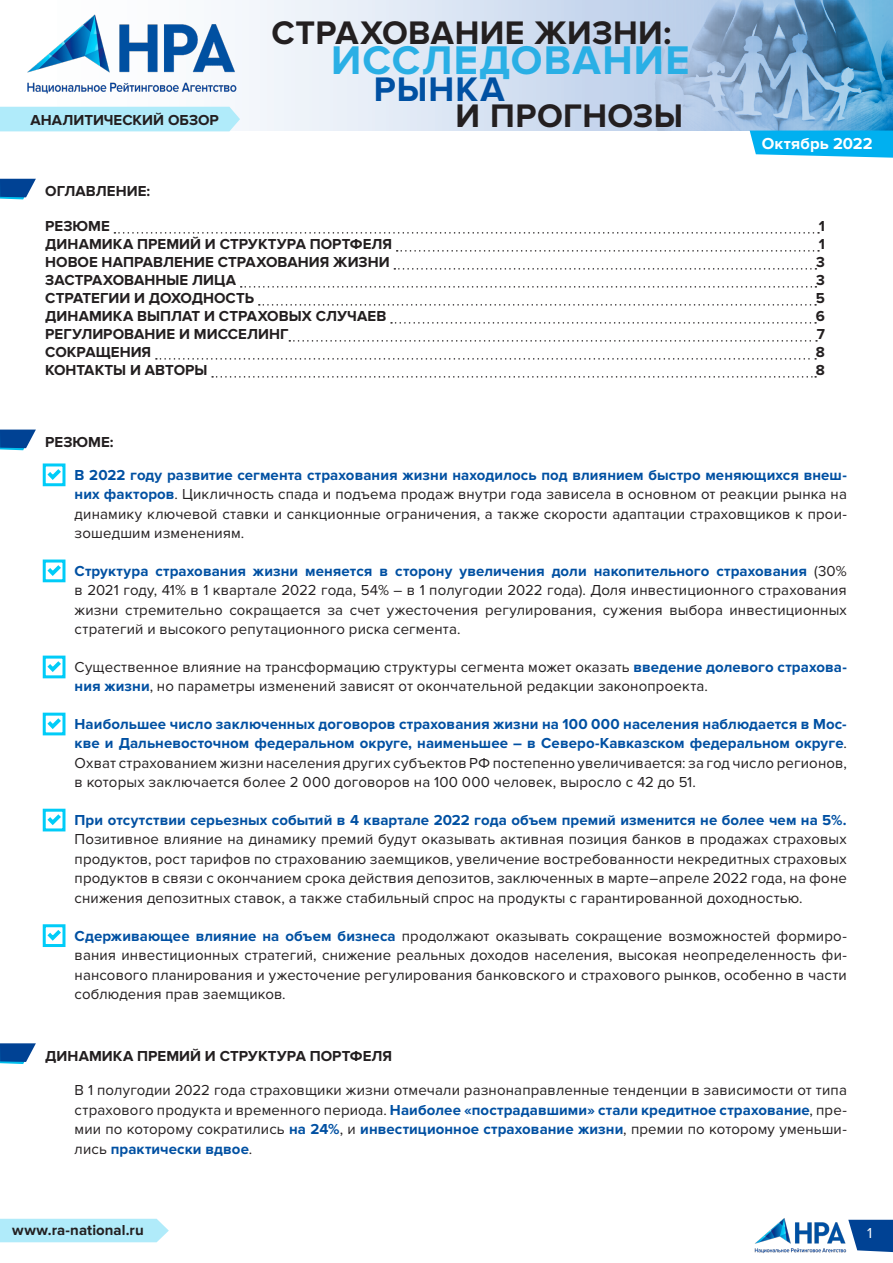
<style>
.page{position:relative;width:893px;height:1263px;background:#fff}
.page>*{position:absolute;margin:0;border:0;box-sizing:border-box;transform-origin:0 0}
.t1{font:700 41.55px "Proxima Nova";letter-spacing:.03em;color:#2aafe5}
.t2{font:700 35.4px "Proxima Nova";letter-spacing:.03em;color:#0050a2}
.t3{font:700 33.75px "Proxima Nova";letter-spacing:.01em;color:#231f20}
.t4{font:700 16.5px "Proxima Nova";color:#fff}
.t5{font:15px/19.5px "Proxima Nova";letter-spacing:.01em;color:#231f20;text-align:justify}
.t6{font:700 15px/19.5px "Proxima Nova";letter-spacing:.005em;color:#0050a2;text-align:justify}
.t7{font:700 15px "Proxima Nova";color:#231f20}
.t8{font:15px "Proxima Nova";color:#fff}
.s1{font-weight:700;color:#0050a2}
.s2{font-weight:400;color:#231f20}
</style>
<div class="page">
<svg style="left:0;top:0;width:893px;height:131px"></svg>
<div style="left:0;top:1219px;width:169px;height:23px;background:#b0ebfa"></div>
<img style="left:754px;top:1218px;width:93px;height:35px">
<svg style="left:848px;top:1220px;width:45px;height:32px"></svg>
<svg style="left:750px;top:131px;width:143px;height:27px;background:#18b7f1"></svg>
<div style="left:0;top:107px;width:240px;height:24px;background:#b0ebfa"></div>
<img style="left:14px;top:12px;width:225px;height:82px">
<svg style="left:114px;top:232px;width:705px;height:2px"></svg>
<svg style="left:397px;top:250px;width:422px;height:2px"></svg>
<svg style="left:394px;top:268px;width:422px;height:2px"></svg>
<svg style="left:241px;top:286px;width:575px;height:2px"></svg>
<svg style="left:259px;top:304px;width:557px;height:2px"></svg>
<svg style="left:391px;top:322px;width:425px;height:2px"></svg>
<svg style="left:289px;top:340px;width:528px;height:2px"></svg>
<svg style="left:156px;top:358px;width:660px;height:2px"></svg>
<svg style="left:212px;top:376px;width:604px;height:2px"></svg>
<svg style="left:0;top:179px;width:36px;height:20px"></svg>
<svg style="left:0;top:430px;width:36px;height:20px"></svg>
<svg style="left:0;top:1043px;width:36px;height:21px"></svg>
<div style="left:43px;top:463px;width:22px;height:23px;border:3px solid #00ccf8"></div>
<svg style="left:43px;top:465px;width:22px;height:18px"></svg>
<div style="left:43px;top:559px;width:22px;height:23px;border:3px solid #00ccf8"></div>
<svg style="left:43px;top:561px;width:22px;height:18px"></svg>
<div style="left:43px;top:656px;width:22px;height:22px;border:3px solid #00ccf8"></div>
<svg style="left:43px;top:657px;width:22px;height:18px"></svg>
<div style="left:43px;top:713px;width:22px;height:22px;border:3px solid #00ccf8"></div>
<svg style="left:43px;top:714px;width:22px;height:18px"></svg>
<div style="left:43px;top:809px;width:22px;height:22px;border:3px solid #00ccf8"></div>
<svg style="left:43px;top:810px;width:22px;height:18px"></svg>
<div style="left:43px;top:924px;width:22px;height:23px;border:3px solid #00ccf8"></div>
<svg style="left:43px;top:926px;width:22px;height:17px"></svg>
<p class="t3" style="left:271px;top:13px;width:402px">СТРАХОВАНИЕ ЖИЗНИ:</p>
<p class="t7" style="left:30px;top:111px;width:190px">АНАЛИТИЧЕСКИЙ ОБЗОР</p>
<p class="t7" style="left:45px;top:183px;width:106px">ОГЛАВЛЕНИЕ:</p>
<p class="t1" style="left:331px;top:37px;width:360px">ИССЛЕДОВАНИЕ</p>
<p class="t2" style="left:374px;top:69px;width:132px">РЫНКА</p>
<p class="t3" style="left:456px;top:96px;width:229px">И ПРОГНОЗЫ</p>
<p class="t4" style="left:762px;top:134px;width:112px">Октябрь 2022</p>
<p class="t7" style="left:45px;top:217px;width:66px">РЕЗЮМЕ</p>
<p class="t7" style="left:819px;top:217px;width:8px">1</p>
<p class="t7" style="left:45px;top:235px;width:348px">ДИНАМИКА ПРЕМИЙ И СТРУКТУРА ПОРТФЕЛЯ</p>
<p class="t7" style="left:819px;top:235px;width:8px">1</p>
<p class="t7" style="left:45px;top:253px;width:346px">НОВОЕ НАПРАВЛЕНИЕ СТРАХОВАНИЯ ЖИЗНИ</p>
<p class="t7" style="left:816px;top:253px;width:10px">3</p>
<p class="t7" style="left:45px;top:271px;width:192px">ЗАСТРАХОВАННЫЕ ЛИЦА</p>
<p class="t7" style="left:816px;top:271px;width:10px">3</p>
<p class="t7" style="left:45px;top:289px;width:210px">СТРАТЕГИИ И ДОХОДНОСТЬ</p>
<p class="t7" style="left:816px;top:289px;width:11px">5</p>
<p class="t7" style="left:45px;top:307px;width:343px">ДИНАМИКА ВЫПЛАТ И СТРАХОВЫХ СЛУЧАЕВ</p>
<p class="t7" style="left:816px;top:307px;width:11px">6</p>
<p class="t7" style="left:45px;top:325px;width:245px">РЕГУЛИРОВАНИЕ И МИССЕЛИНГ</p>
<p class="t7" style="left:817px;top:325px;width:10px">7</p>
<p class="t7" style="left:45px;top:343px;width:107px">СОКРАЩЕНИЯ</p>
<p class="t7" style="left:816px;top:343px;width:11px">8</p>
<p class="t7" style="left:45px;top:361px;width:164px">КОНТАКТЫ И АВТОРЫ</p>
<p class="t7" style="left:816px;top:361px;width:11px">8</p>
<p class="t7" style="left:45px;top:434px;width:70px">РЕЗЮМЕ:</p>
<p class="t5" style="left:75px;top:465px;width:774px"><span class="s1">В 2022 году развитие сегмента страхования жизни находилось под влиянием быстро меняющихся внеш&shy;них факторов</span>. Цикличность спада и подъема продаж внутри года зависела в основном от реакции рынка на динамику ключевой ставки и санкционные ограничения, а также скорости адаптации страховщиков к прои&shy;зошедшим изменениям.</p>
<p class="t5" style="left:75px;top:561px;width:774px"><span class="s1">Структура страхования жизни меняется в сторону увеличения доли накопительного страхования</span> (30% в 2021 году, 41% в 1 квартале 2022 года, 54% – в 1 полугодии 2022 года). Доля инвестиционного страхования жизни стремительно сокращается за счет ужесточения регулирования, сужения выбора инвестиционных стратегий и высокого репутационного риска сегмента.</p>
<p class="t5" style="left:75px;top:657px;width:774px">Существенное влияние на трансформацию структуры сегмента может оказать <span class="s1">введение долевого страхова&shy;ния жизни</span>, но параметры изменений зависят от окончательной редакции законопроекта.</p>
<p class="t6" style="left:75px;top:714px;width:774px">Наибольшее число заключенных договоров страхования жизни на 100 000 населения наблюдается в Мос&shy;кве и Дальневосточном федеральном округе, наименьшее – в Северо-Кавказском федеральном округе<span class="s2">.<br>Охват страхованием жизни населения других субъектов РФ постепенно увеличивается: за год число регионов, в которых заключается более 2 000 договоров на 100 000 человек, выросло с 42 до 51.</span></p>
<p class="t5" style="left:75px;top:810px;width:774px"><span class="s1">При отсутствии серьезных событий в 4 квартале 2022 года объем премий изменится не более чем на 5%.<br></span>Позитивное влияние на динамику премий будут оказывать активная позиция банков в продажах страховых продуктов, рост тарифов по страхованию заемщиков, увеличение востребованности некредитных страховых продуктов в связи с окончанием срока действия депозитов, заключенных в марте–апреле 2022 года, на фоне снижения депозитных ставок, а также стабильный спрос на продукты с гарантированной доходностью.</p>
<p class="t5" style="left:75px;top:926px;width:774px"><span class="s1">Сдерживающее влияние на объем бизнеса</span> продолжают оказывать сокращение возможностей формиро&shy;вания инвестиционных стратегий, снижение реальных доходов населения, высокая неопределенность фи&shy;нансового планирования и ужесточение регулирования банковского и страхового рынков, особенно в части соблюдения прав заемщиков.</p>
<p class="t7" style="left:45px;top:1047px;width:348px">ДИНАМИКА ПРЕМИЙ И СТРУКТУРА ПОРТФЕЛЯ</p>
<p class="t5" style="left:75px;top:1080px;width:774px">В 1 полугодии 2022 года страховщики жизни отмечали разнонаправленные тенденции в зависимости от типа страхового продукта и временного периода. <span class="s1">Наиболее «пострадавшими» стали кредитное страхование</span>, пре&shy;мии по которому сократились <span class="s1">на 24%</span>, и <span class="s1">инвестиционное страхование жизни</span>, премии по которому уменьши&shy;лись <span class="s1">практически вдвое</span>.</p>
<p class="t7" style="left:12px;top:1222px;width:133px">www.ra-national.ru</p>
<p class="t8" style="left:867px;top:1224px;width:7px">1</p>
</div>
